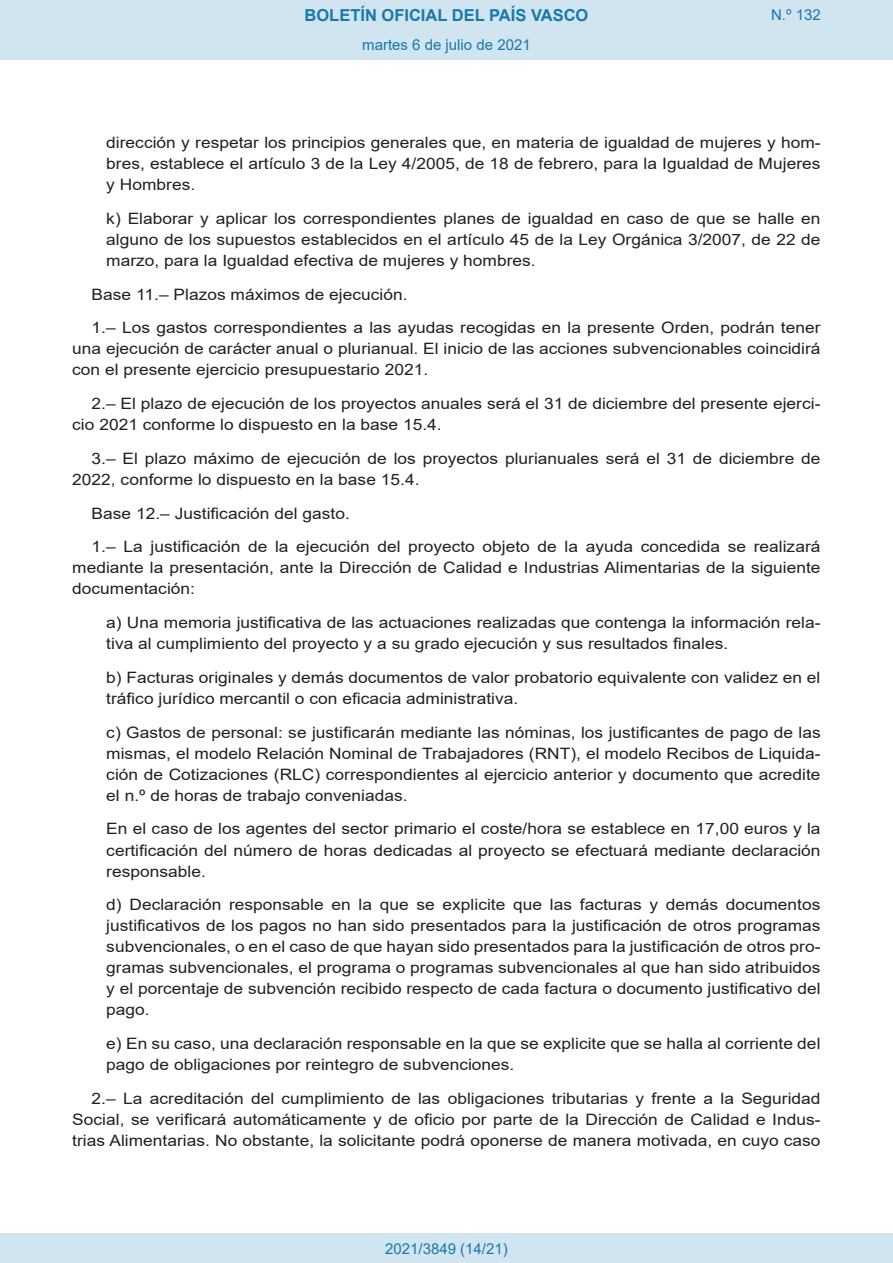
<style>
.page{position:relative;width:893px;height:1263px;background:#fff}
.page>*{position:absolute;margin:0;border:0;box-sizing:border-box;transform-origin:0 0}
.t1{font:700 16.5px "Arial";color:#1879ad}
.BOPVDetalle1{font:15.6px/21px "Arial";color:#231f20;text-align:justify;scale:1.11 1}
.BOPVDetalle{font:15.6px/21px "Arial";color:#231f20;text-align:justify;scale:1.11 1}
.Paginacion_Centro{font:15px "Arial";color:#1879ad}
</style>
<div class="page">
<div style="left:0;top:0;width:893px;height:60px;background:#d0e5f0"></div>
<div style="left:0;top:1233px;width:893px;height:30px;background:#d0e5f0"></div>
<p class="t1" style="left:305px;top:3px;width:285px">BOLETÍN OFICIAL DEL PAÍS VASCO</p>
<p class="Paginacion_Centro" style="left:362px;top:35px;width:170px">martes 6 de julio de 2021</p>
<p class="Paginacion_Centro" style="left:771px;top:5px;width:51px">N.º 132</p>
<p class="BOPVDetalle1" style="left:106px;top:132px;width:645px">dirección y respetar los principios generales que, en materia de igualdad de mujeres y hom&shy;bres, establece el artículo 3 de la Ley 4/2005, de 18 de febrero, para la Igualdad de Mujeres y Hombres.</p>
<p class="BOPVDetalle1" style="left:106px;top:208px;width:645px">k) Elaborar y aplicar los correspondientes planes de igualdad en caso de que se halle en alguno de los supuestos establecidos en el artículo 45 de la Ley Orgánica 3/2007, de 22 de marzo, para la Igualdad efectiva de mujeres y hombres.</p>
<p class="BOPVDetalle" style="left:92px;top:284px;width:286px">Base 11.– Plazos máximos de ejecución.</p>
<p class="BOPVDetalle" style="left:72px;top:317px;width:676px;text-indent:19px">1.– Los gastos correspondientes a las ayudas recogidas en la presente Orden, podrán tener una ejecución de carácter anual o plurianual. El inicio de las acciones subvencionables coincidirá con el presente ejercicio presupuestario 2021.</p>
<p class="BOPVDetalle" style="left:72px;top:393px;width:676px;text-indent:19px">2.– El plazo de ejecución de los proyectos anuales será el 31 de diciembre del presente ejerci&shy;cio 2021 conforme lo dispuesto en la base 15.4.</p>
<p class="BOPVDetalle" style="left:72px;top:448px;width:676px;text-indent:19px">3.– El plazo máximo de ejecución de los proyectos plurianuales será el 31 de diciembre de<br>2022, conforme lo dispuesto en la base 15.4.</p>
<p class="BOPVDetalle" style="left:92px;top:503px;width:234px">Base 12.– Justificación del gasto.</p>
<p class="BOPVDetalle" style="left:72px;top:536px;width:676px;text-indent:19px">1.– La justificación de la ejecución del proyecto objeto de la ayuda concedida se realizará mediante la presentación, ante la Dirección de Calidad e Industrias Alimentarias de la siguiente documentación:</p>
<p class="BOPVDetalle1" style="left:106px;top:612px;width:645px">a) Una memoria justificativa de las actuaciones realizadas que contenga la información rela&shy;tiva al cumplimiento del proyecto y a su grado ejecución y sus resultados finales.</p>
<p class="BOPVDetalle1" style="left:106px;top:667px;width:645px">b) Facturas originales y demás documentos de valor probatorio equivalente con validez en el tráfico jurídico mercantil o con eficacia administrativa.</p>
<p class="BOPVDetalle1" style="left:106px;top:722px;width:645px">c) Gastos de personal: se justificarán mediante las nóminas, los justificantes de pago de las mismas, el modelo Relación Nominal de Trabajadores (RNT), el modelo Recibos de Liquida&shy;ción de Cotizaciones (RLC) correspondientes al ejercicio anterior y documento que acredite el n.º de horas de trabajo conveniadas.</p>
<p class="BOPVDetalle1" style="left:106px;top:818px;width:645px">En el caso de los agentes del sector primario el coste/hora se establece en 17,00 euros y la certificación del número de horas dedicadas al proyecto se efectuará mediante declaración responsable.</p>
<p class="BOPVDetalle1" style="left:106px;top:894px;width:645px">d) Declaración responsable en la que se explicite que las facturas y demás documentos justificativos de los pagos no han sido presentados para la justificación de otros programas subvencionales, o en el caso de que hayan sido presentados para la justificación de otros pro&shy;gramas subvencionales, el programa o programas subvencionales al que han sido atribuidos y el porcentaje de subvención recibido respecto de cada factura o documento justificativo del pago.</p>
<p class="BOPVDetalle1" style="left:106px;top:1033px;width:645px">e) En su caso, una declaración responsable en la que se explicite que se halla al corriente del pago de obligaciones por reintegro de subvenciones.</p>
<p class="BOPVDetalle" style="left:72px;top:1088px;width:676px;text-indent:19px">2.– La acreditación del cumplimiento de las obligaciones tributarias y frente a la Seguridad Social, se verificará automáticamente y de oficio por parte de la Dirección de Calidad e Indus&shy;trias Alimentarias. No obstante, la solicitante podrá oponerse de manera motivada, en cuyo caso</p>
<p class="Paginacion_Centro" style="left:385px;top:1238px;width:124px">2021/3849 (14/21)</p>
</div>
